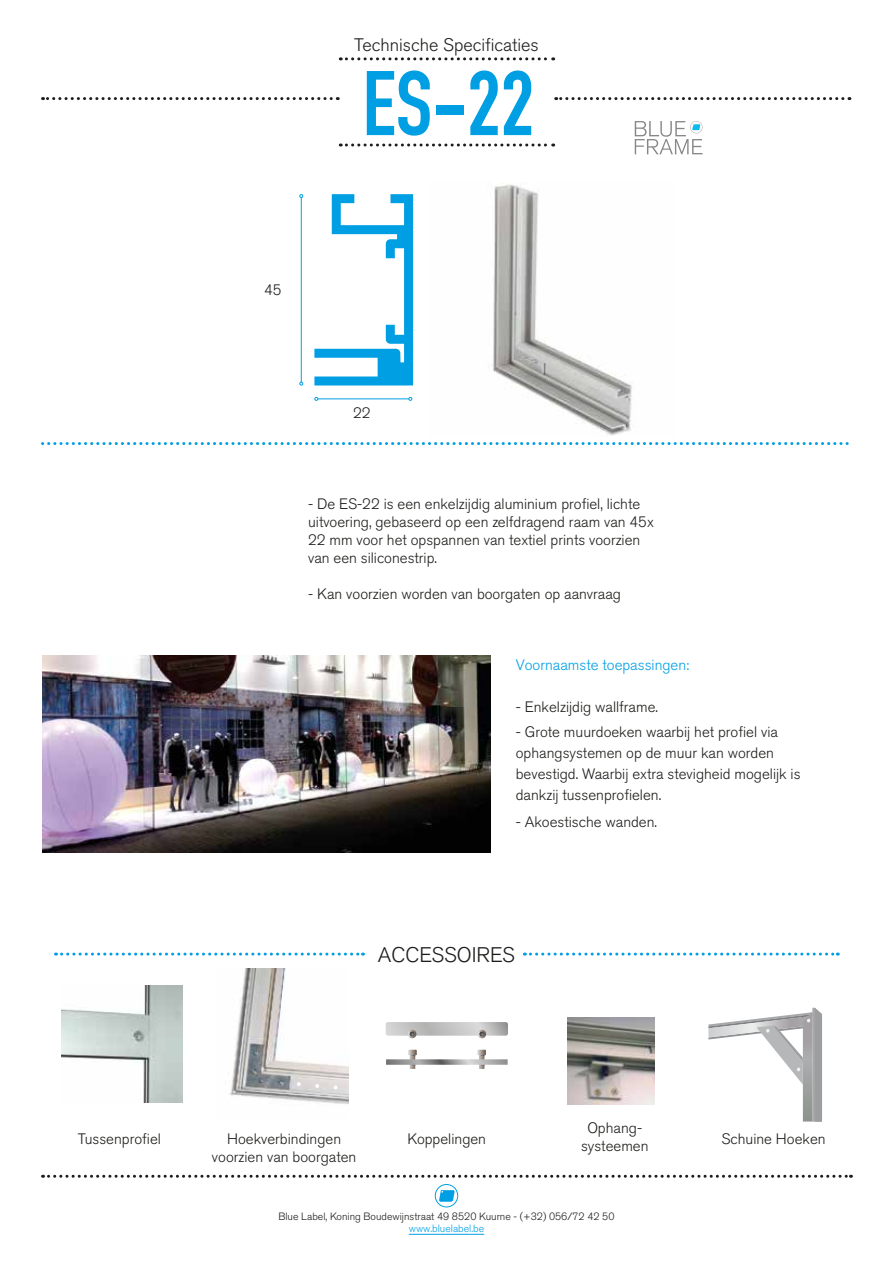
<style>
.page{position:relative;width:893px;height:1263px;background:#fff}
.page>*{position:absolute;margin:0;border:0;box-sizing:border-box;transform-origin:0 0}
.t1{font:90px "DIN Engschrift Std";color:#009fe3}
.t2{font:300 21px "Akzidenz Grotesk BQ";color:#1d1d1b}
.t3{font:300 18px "Akzidenz Grotesk BQ";color:#1d1d1b}
.t4{font:300 15px/18px "Akzidenz Grotesk BQ";color:#1d1d1b}
.t5{font:300 15px "Akzidenz Grotesk BQ";color:#009fe3}
.t6{font:300 10.5px "Akzidenz Grotesk BQ";color:#1d1d1b}
.t7{font:300 10.5px "Akzidenz Grotesk BQ";color:#009fe3}
</style>
<div class="page">
<svg style="left:43px;top:1175px;width:808px;height:3px"></svg>
<svg style="left:340px;top:57px;width:214px;height:3px"></svg>
<svg style="left:340px;top:144px;width:214px;height:3px"></svg>
<svg style="left:43px;top:442px;width:804px;height:3px"></svg>
<svg style="left:43px;top:97px;width:288px;height:3px"></svg>
<svg style="left:556px;top:97px;width:287px;height:3px"></svg>
<svg style="left:56px;top:952px;width:307px;height:3px"></svg>
<svg style="left:524px;top:952px;width:314px;height:3px"></svg>
<svg style="left:386px;top:1022px;width:122px;height:16px;background:#c7c6c6"></svg>
<svg style="left:386px;top:1050px;width:122px;height:19px"></svg>
<img style="left:492px;top:184px;width:141px;height:252px">
<hr style="left:318px;top:398px;width:91px;height:1px;background:#009fe3">
<svg style="left:314px;top:397px;width:4px;height:4px"></svg>
<svg style="left:408px;top:397px;width:4px;height:4px"></svg>
<hr style="left:301px;top:198px;width:1px;height:184px;background:#009fe3">
<svg style="left:299px;top:194px;width:4px;height:4px"></svg>
<svg style="left:314px;top:194px;width:99px;height:191px"></svg>
<svg style="left:708px;top:1008px;width:114px;height:114px"></svg>
<div style="left:435px;top:1184px;width:23px;height:23px;border:1px solid #009fe3;border-radius:50%"></div>
<svg style="left:439px;top:1190px;width:16px;height:12px"></svg>
<hr style="left:409px;top:1234px;width:75px;height:1px;background:#009fe3">
<img style="left:229px;top:968px;width:119px;height:136px">
<svg style="left:297px;top:1082px;width:4px;height:4px"></svg>
<svg style="left:315px;top:1084px;width:4px;height:4px"></svg>
<svg style="left:334px;top:1085px;width:4px;height:4px"></svg>
<img style="left:62px;top:986px;width:120px;height:117px">
<img style="left:568px;top:1017px;width:87px;height:87px">
<img style="left:43px;top:655px;width:447px;height:197px">
<svg style="left:635px;top:121px;width:68px;height:33px"></svg>
<p class="t3" style="left:354px;top:35px;width:186px">Technische Specificaties</p>
<h1 class="t1" style="left:362px;top:51px;width:173px">ES-22</h1>
<p class="t4" style="left:264px;top:281px;width:19px">45</p>
<p class="t4" style="left:353px;top:404px;width:19px">22</p>
<p class="t4" style="left:308px;top:495px;width:347px">- De ES-22 is een enkelzijdig aluminium profiel, lichte uitvoering, gebaseerd op een zelfdragend raam van 45x 22 mm voor het opspannen van textiel prints voorzien van een siliconestrip.</p>
<p class="t4" style="left:308px;top:585px;width:314px">- Kan voorzien worden van boorgaten op aanvraag</p>
<p class="t5" style="left:516px;top:656px;width:175px">Voornaamste toepassingen:</p>
<p class="t4" style="left:516px;top:698px;width:144px">- Enkelzijdig wallframe.</p>
<p class="t4" style="left:516px;top:722px;width:286px;line-height:21px">- Grote muurdoeken waarbij het profiel via ophangsystemen op de muur kan worden bevestigd. Waarbij extra stevigheid mogelijk is dankzij tussenprofielen.</p>
<p class="t4" style="left:516px;top:813px;width:143px">- Akoestische wanden.</p>
<h2 class="t2" style="left:378px;top:943px;width:138px">ACCESSOIRES</h2>
<p class="t4" style="left:78px;top:1130px;width:85px">Tussenprofiel</p>
<p class="t4" style="left:408px;top:1130px;width:80px">Koppelingen</p>
<p class="t4" style="left:212px;top:1130px;width:146px;text-align:center">Hoekverbindingen voorzien van boorgaten</p>
<p class="t4" style="left:581px;top:1119px;width:69px;text-align:center">Ophang&shy;systeemen</p>
<p class="t6" style="left:278px;top:1211px;width:338px">Blue Label, Koning Boudewijnstraat 49 8520 Kuurne - (+32) 056/72 42 50</p>
<p class="t7" style="left:409px;top:1223px;width:77px">www.bluelabel.be</p>
<p class="t4" style="left:721px;top:1130px;width:106px">Schuine Hoeken</p>
</div>
